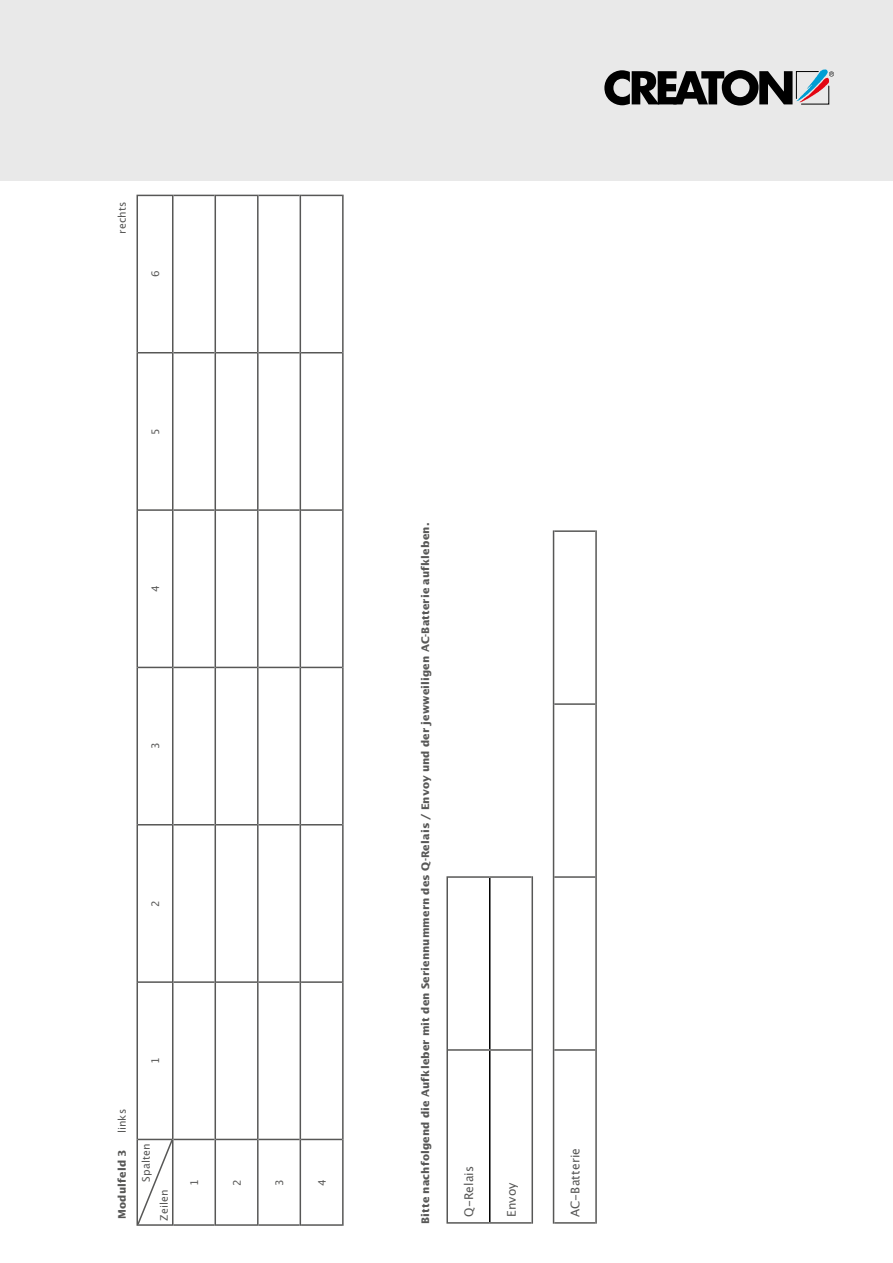
<style>
.page{position:relative;width:893px;height:1263px;background:#fff}
.page>*{position:absolute;margin:0;border:0;box-sizing:border-box;transform-origin:0 0}
.t1{font:12px "Lucida San Rom";letter-spacing:.005em;color:#575756}
.t2{font:700 10.5px "Lucida San";letter-spacing:.015em;color:#575756}
.t3{font:10.5px "Lucida San Rom";letter-spacing:.01em;color:#575756}
</style>
<div class="page">
<div style="left:0;top:0;width:893px;height:181px;background:#e9e9e9"></div>
<svg style="left:604px;top:69px;width:230px;height:37px"></svg>
<hr style="left:136px;top:1139px;width:2px;height:87px;background:#575756">
<hr style="left:138px;top:1224px;width:34px;height:2px;background:#575756">
<hr style="left:136px;top:982px;width:2px;height:157px;background:#575756">
<hr style="left:138px;top:1139px;width:34px;height:1px;background:#575756">
<hr style="left:136px;top:825px;width:2px;height:157px;background:#575756">
<hr style="left:138px;top:981px;width:34px;height:2px;background:#575756">
<hr style="left:136px;top:667px;width:2px;height:158px;background:#575756">
<hr style="left:138px;top:824px;width:34px;height:1px;background:#575756">
<hr style="left:136px;top:510px;width:2px;height:157px;background:#575756">
<hr style="left:138px;top:667px;width:34px;height:1px;background:#575756">
<hr style="left:136px;top:353px;width:2px;height:157px;background:#575756">
<hr style="left:138px;top:509px;width:34px;height:2px;background:#575756">
<hr style="left:136px;top:195px;width:2px;height:158px;background:#575756">
<hr style="left:138px;top:352px;width:34px;height:1px;background:#575756">
<hr style="left:138px;top:195px;width:34px;height:1px;background:#575756">
<hr style="left:172px;top:1139px;width:1px;height:87px;background:#575756">
<hr style="left:173px;top:1224px;width:42px;height:2px;background:#575756">
<hr style="left:172px;top:982px;width:1px;height:157px;background:#575756">
<hr style="left:173px;top:1139px;width:42px;height:1px;background:#575756">
<hr style="left:172px;top:825px;width:1px;height:157px;background:#575756">
<hr style="left:173px;top:981px;width:42px;height:2px;background:#575756">
<hr style="left:172px;top:667px;width:1px;height:158px;background:#575756">
<hr style="left:173px;top:824px;width:42px;height:1px;background:#575756">
<hr style="left:172px;top:510px;width:1px;height:157px;background:#575756">
<hr style="left:173px;top:667px;width:42px;height:1px;background:#575756">
<hr style="left:172px;top:353px;width:1px;height:157px;background:#575756">
<hr style="left:173px;top:509px;width:42px;height:2px;background:#575756">
<hr style="left:172px;top:195px;width:1px;height:158px;background:#575756">
<hr style="left:173px;top:352px;width:42px;height:1px;background:#575756">
<hr style="left:173px;top:195px;width:42px;height:1px;background:#575756">
<hr style="left:215px;top:1139px;width:1px;height:87px;background:#575756">
<hr style="left:216px;top:1224px;width:41px;height:2px;background:#575756">
<hr style="left:215px;top:982px;width:1px;height:157px;background:#575756">
<hr style="left:216px;top:1139px;width:41px;height:1px;background:#575756">
<hr style="left:215px;top:825px;width:1px;height:157px;background:#575756">
<hr style="left:216px;top:981px;width:41px;height:2px;background:#575756">
<hr style="left:215px;top:667px;width:1px;height:158px;background:#575756">
<hr style="left:216px;top:824px;width:41px;height:1px;background:#575756">
<hr style="left:215px;top:510px;width:1px;height:157px;background:#575756">
<hr style="left:216px;top:667px;width:41px;height:1px;background:#575756">
<hr style="left:215px;top:353px;width:1px;height:157px;background:#575756">
<hr style="left:216px;top:509px;width:41px;height:2px;background:#575756">
<hr style="left:215px;top:195px;width:1px;height:158px;background:#575756">
<hr style="left:216px;top:352px;width:41px;height:1px;background:#575756">
<hr style="left:216px;top:195px;width:41px;height:1px;background:#575756">
<hr style="left:257px;top:1139px;width:2px;height:87px;background:#575756">
<hr style="left:259px;top:1224px;width:41px;height:2px;background:#575756">
<hr style="left:257px;top:982px;width:2px;height:157px;background:#575756">
<hr style="left:259px;top:1139px;width:41px;height:1px;background:#575756">
<hr style="left:257px;top:825px;width:2px;height:157px;background:#575756">
<hr style="left:259px;top:981px;width:41px;height:2px;background:#575756">
<hr style="left:257px;top:667px;width:2px;height:158px;background:#575756">
<hr style="left:259px;top:824px;width:41px;height:1px;background:#575756">
<hr style="left:257px;top:510px;width:2px;height:157px;background:#575756">
<hr style="left:259px;top:667px;width:41px;height:1px;background:#575756">
<hr style="left:257px;top:353px;width:2px;height:157px;background:#575756">
<hr style="left:259px;top:509px;width:41px;height:2px;background:#575756">
<hr style="left:257px;top:195px;width:2px;height:158px;background:#575756">
<hr style="left:259px;top:352px;width:41px;height:1px;background:#575756">
<hr style="left:259px;top:195px;width:41px;height:1px;background:#575756">
<hr style="left:300px;top:1139px;width:1px;height:87px;background:#575756">
<hr style="left:301px;top:1224px;width:41px;height:2px;background:#575756">
<hr style="left:300px;top:982px;width:1px;height:157px;background:#575756">
<hr style="left:301px;top:1139px;width:41px;height:1px;background:#575756">
<hr style="left:300px;top:825px;width:1px;height:157px;background:#575756">
<hr style="left:301px;top:981px;width:41px;height:2px;background:#575756">
<hr style="left:300px;top:667px;width:1px;height:158px;background:#575756">
<hr style="left:301px;top:824px;width:41px;height:1px;background:#575756">
<hr style="left:300px;top:510px;width:1px;height:157px;background:#575756">
<hr style="left:301px;top:667px;width:41px;height:1px;background:#575756">
<hr style="left:300px;top:353px;width:1px;height:157px;background:#575756">
<hr style="left:301px;top:509px;width:41px;height:2px;background:#575756">
<hr style="left:300px;top:195px;width:1px;height:158px;background:#575756">
<hr style="left:301px;top:352px;width:41px;height:1px;background:#575756">
<hr style="left:301px;top:195px;width:41px;height:1px;background:#575756">
<hr style="left:342px;top:1139px;width:2px;height:87px;background:#575756">
<hr style="left:342px;top:982px;width:2px;height:157px;background:#575756">
<hr style="left:342px;top:825px;width:2px;height:157px;background:#575756">
<hr style="left:342px;top:667px;width:2px;height:158px;background:#575756">
<hr style="left:342px;top:510px;width:2px;height:157px;background:#575756">
<hr style="left:342px;top:353px;width:2px;height:157px;background:#575756">
<hr style="left:342px;top:195px;width:2px;height:158px;background:#575756">
<svg style="left:138px;top:1140px;width:34px;height:84px"></svg>
<hr style="left:489px;top:1051px;width:1px;height:171px;background:#000">
<hr style="left:489px;top:878px;width:1px;height:171px;background:#000">
<hr style="left:446px;top:1050px;width:2px;height:174px;background:#575756">
<hr style="left:448px;top:1222px;width:42px;height:2px;background:#575756">
<hr style="left:446px;top:876px;width:2px;height:174px;background:#575756">
<hr style="left:448px;top:1049px;width:42px;height:2px;background:#575756">
<hr style="left:448px;top:876px;width:42px;height:2px;background:#575756">
<hr style="left:490px;top:1222px;width:41px;height:2px;background:#575756">
<hr style="left:490px;top:1049px;width:41px;height:2px;background:#575756">
<hr style="left:490px;top:876px;width:41px;height:2px;background:#575756">
<hr style="left:531px;top:1050px;width:2px;height:174px;background:#575756">
<hr style="left:531px;top:876px;width:2px;height:174px;background:#575756">
<hr style="left:553px;top:1050px;width:1px;height:174px;background:#575756">
<hr style="left:554px;top:1222px;width:41px;height:2px;background:#575756">
<hr style="left:553px;top:877px;width:1px;height:173px;background:#575756">
<hr style="left:554px;top:1049px;width:41px;height:2px;background:#575756">
<hr style="left:553px;top:704px;width:1px;height:173px;background:#575756">
<hr style="left:554px;top:876px;width:41px;height:2px;background:#575756">
<hr style="left:553px;top:530px;width:1px;height:174px;background:#575756">
<hr style="left:554px;top:703px;width:41px;height:2px;background:#575756">
<hr style="left:554px;top:530px;width:41px;height:2px;background:#575756">
<hr style="left:595px;top:1050px;width:2px;height:174px;background:#575756">
<hr style="left:595px;top:877px;width:2px;height:173px;background:#575756">
<hr style="left:595px;top:704px;width:2px;height:173px;background:#575756">
<hr style="left:595px;top:530px;width:2px;height:174px;background:#575756">
<p class="t3" style="left:115px;top:234px;width:34px;rotate:-90deg">rechts</p>
<p class="t3" style="left:149px;top:277px;width:8px;rotate:-90deg">6</p>
<p class="t3" style="left:149px;top:435px;width:8px;rotate:-90deg">5</p>
<p class="t3" style="left:149px;top:592px;width:8px;rotate:-90deg">4</p>
<p class="t3" style="left:149px;top:749px;width:8px;rotate:-90deg">3</p>
<p class="t3" style="left:149px;top:907px;width:8px;rotate:-90deg">2</p>
<p class="t3" style="left:149px;top:1064px;width:8px;rotate:-90deg">1</p>
<p class="t3" style="left:115px;top:1133px;width:26px;rotate:-90deg">links</p>
<p class="t2" style="left:115px;top:1219px;width:71px;rotate:-90deg">Modulfeld 3</p>
<p class="t3" style="left:139px;top:1182px;width:40px;rotate:-90deg">Spalten</p>
<p class="t3" style="left:157px;top:1221px;width:33px;rotate:-90deg">Zeilen</p>
<p class="t3" style="left:188px;top:1185px;width:8px;rotate:-90deg">1</p>
<p class="t3" style="left:230px;top:1185px;width:8px;rotate:-90deg">2</p>
<p class="t3" style="left:273px;top:1185px;width:8px;rotate:-90deg">3</p>
<p class="t3" style="left:315px;top:1185px;width:8px;rotate:-90deg">4</p>
<p class="t2" style="left:418px;top:1224px;width:702px;rotate:-90deg">Bitte nachfolgend die Aufkleber mit den Seriennummern des Q-Relais / Envoy und der jewweiligen AC-Batterie aufkleben.</p>
<p class="t1" style="left:461px;top:1217px;width:52px;rotate:-90deg">Q-Relais</p>
<p class="t1" style="left:504px;top:1217px;width:36px;rotate:-90deg">Envoy</p>
<p class="t1" style="left:568px;top:1217px;width:70px;rotate:-90deg">AC-Batterie</p>
</div>
